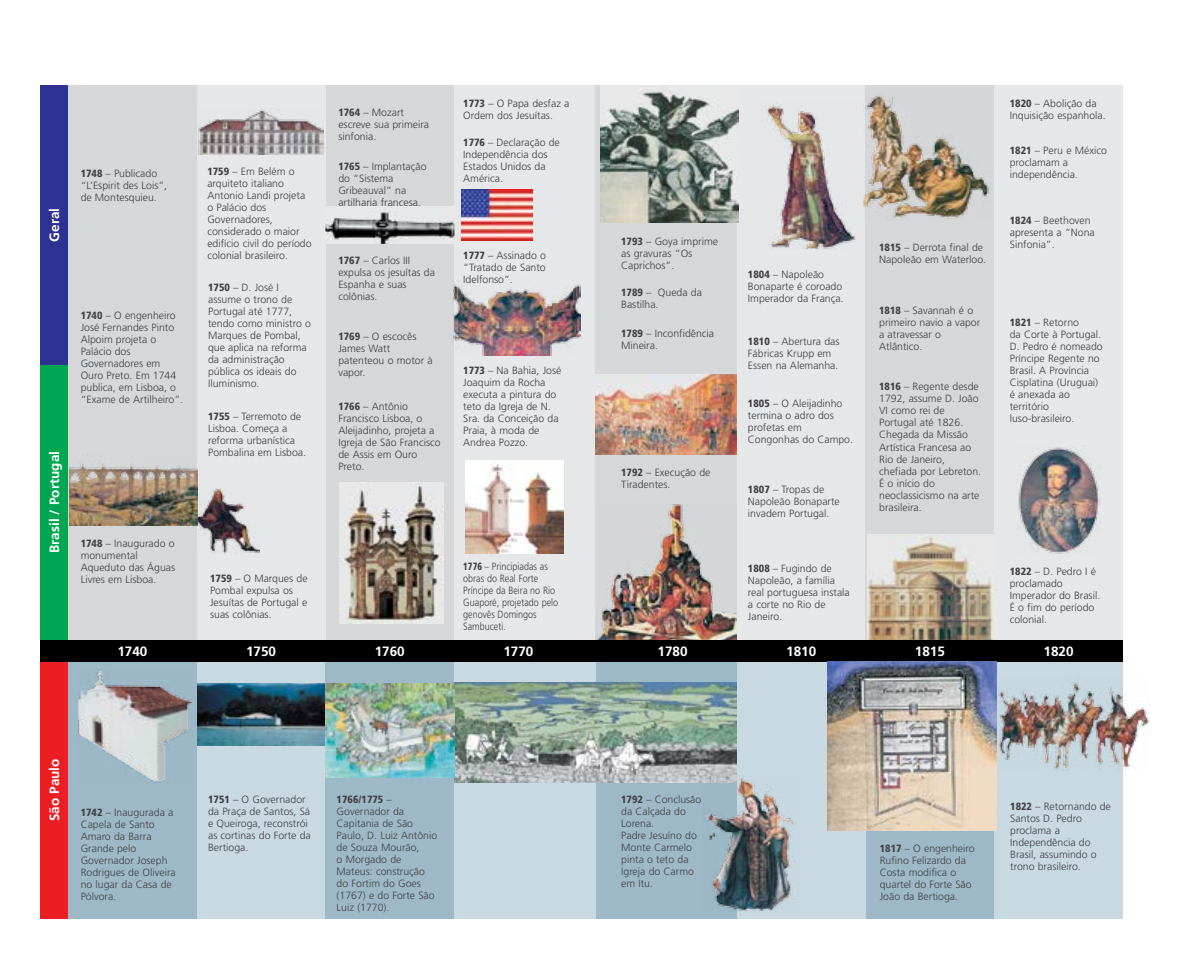
<style>
.page{position:relative;width:1191px;height:978px;background:#fff}
.page>*{position:absolute;margin:0;border:0;box-sizing:border-box;transform-origin:0 0}
.t1{font:700 13.5px "Frutiger LT Std";color:#fff}
.t2{font:300 10.5px/12px "Frutiger LT Std";color:#414042}
.t3{font:300 10.5px/12px "Frutiger LT Std";color:#414042;scale:.86 1}
.s1{font-weight:900;font-stretch:condensed}
</style>
<div class="page">
<div style="left:595px;top:85px;width:142px;height:555px;background:#d5d7d8"></div>
<div style="left:737px;top:85px;width:128px;height:555px;background:#e6e7e8"></div>
<div style="left:994px;top:85px;width:129px;height:555px;background:#e6e7e8"></div>
<div style="left:865px;top:85px;width:129px;height:555px;background:#d5d7d8"></div>
<div style="left:595px;top:655px;width:142px;height:263px;background:#9db9c8"></div>
<div style="left:865px;top:655px;width:129px;height:263px;background:#9db9c8"></div>
<div style="left:737px;top:655px;width:128px;height:263px;background:#c8d9e2"></div>
<div style="left:994px;top:655px;width:129px;height:263px;background:#c8d9e2"></div>
<div style="left:737px;top:640px;width:128px;height:22px;background:#000"></div>
<div style="left:608px;top:640px;width:129px;height:22px;background:#000"></div>
<div style="left:865px;top:640px;width:129px;height:22px;background:#000"></div>
<div style="left:994px;top:640px;width:129px;height:22px;background:#000"></div>
<div style="left:68px;top:85px;width:129px;height:555px;background:#d5d7d8"></div>
<div style="left:325px;top:85px;width:129px;height:555px;background:#d5d7d8"></div>
<div style="left:454px;top:85px;width:140px;height:555px;background:#e6e7e8"></div>
<div style="left:197px;top:655px;width:128px;height:263px;background:#c8d9e2"></div>
<div style="left:68px;top:655px;width:129px;height:263px;background:#9db9c8"></div>
<div style="left:325px;top:655px;width:129px;height:263px;background:#9db9c8"></div>
<div style="left:454px;top:655px;width:141px;height:263px;background:#c8d9e2"></div>
<div style="left:197px;top:85px;width:128px;height:555px;background:#e6e7e8"></div>
<div style="left:197px;top:640px;width:128px;height:22px;background:#000"></div>
<div style="left:68px;top:640px;width:129px;height:22px;background:#000"></div>
<div style="left:325px;top:640px;width:129px;height:22px;background:#000"></div>
<div style="left:454px;top:640px;width:129px;height:22px;background:#000"></div>
<div style="left:583px;top:640px;width:25px;height:22px;background:#000"></div>
<div style="left:40px;top:364px;width:28px;height:276px;background:#00a651"></div>
<div style="left:40px;top:662px;width:28px;height:256px;background:#ed1d24"></div>
<div style="left:40px;top:85px;width:28px;height:279px;background:#2e3092"></div>
<div style="left:40px;top:640px;width:28px;height:22px;background:#000"></div>
<img style="left:596px;top:375px;width:141px;height:79px">
<img style="left:595px;top:505px;width:142px;height:135px">
<img style="left:702px;top:778px;width:93px;height:133px">
<img style="left:600px;top:85px;width:138px;height:137px">
<img style="left:455px;top:682px;width:282px;height:100px">
<img style="left:766px;top:103px;width:90px;height:147px">
<img style="left:867px;top:535px;width:128px;height:105px">
<img style="left:863px;top:96px;width:126px;height:123px">
<img style="left:827px;top:662px;width:169px;height:168px">
<img style="left:998px;top:682px;width:151px;height:88px">
<img style="left:1018px;top:447px;width:82px;height:107px">
<img style="left:198px;top:489px;width:62px;height:65px">
<img style="left:197px;top:683px;width:128px;height:62px">
<img style="left:198px;top:109px;width:125px;height:46px">
<img style="left:326px;top:207px;width:129px;height:36px">
<img style="left:339px;top:483px;width:104px;height:140px">
<img style="left:325px;top:683px;width:129px;height:94px">
<img style="left:453px;top:281px;width:127px;height:75px">
<img style="left:461px;top:189px;width:72px;height:51px">
<img style="left:465px;top:460px;width:98px;height:93px">
<img style="left:69px;top:454px;width:129px;height:72px">
<img style="left:76px;top:669px;width:117px;height:114px">
<p class="t1" style="left:47px;top:242px;width:35px;rotate:-90deg">Geral</p>
<p class="t1" style="left:47px;top:553px;width:104px;rotate:-90deg">Brasil / Portugal</p>
<p class="t2" style="left:81px;top:167px;width:88px"><span class="s1">1748</span> – Publicado “L’Espirit des Lois”, de Montesquieu.</p>
<p class="t2" style="left:81px;top:310px;width:104px"><span class="s1">1740</span> – O engenheiro<br>José Fernandes Pinto<br>Alpoim projeta o<br>Palácio dos<br>Governadores em<br>Ouro Preto. Em 1744 publica, em Lisboa, o “Exame de Artilheiro”.</p>
<p class="t2" style="left:207px;top:166px;width:106px"><span class="s1">1759</span> – Em Belém o arquiteto italiano<br>Antonio Landi projeta o Palácio dos<br>Governadores, considerado o maior edifício civil do período colonial brasileiro.</p>
<p class="t2" style="left:208px;top:282px;width:104px"><span class="s1">1750</span> – D. José I assume o trono de<br>Portugal até 1777, tendo como ministro o<br>Marques de Pombal, que aplica na reforma da administração pública os ideais do<br>Iluminismo.</p>
<p class="t2" style="left:208px;top:411px;width:100px"><span class="s1">1755</span> – Terremoto de<br>Lisboa. Começa a reforma urbanística<br>Pombalina em Lisboa.</p>
<p class="t2" style="left:338px;top:106px;width:92px"><span class="s1">1764</span> – Mozart escreve sua primeira sinfonia.</p>
<p class="t2" style="left:338px;top:160px;width:90px"><span class="s1">1765</span> – Implantação do “Sistema<br>Gribeauval” na artilharia francesa.</p>
<p class="t2" style="left:338px;top:255px;width:98px"><span class="s1">1767</span> – Carlos III expulsa os jesuítas da<br>Espanha e suas colônias.</p>
<p class="t2" style="left:338px;top:331px;width:96px"><span class="s1">1769</span> – O escocês<br>James Watt patenteou o motor à vapor.</p>
<p class="t2" style="left:338px;top:401px;width:104px"><span class="s1">1766</span> – Antônio<br>Francisco Lisboa, o<br>Aleijadinho, projeta a<br>Igreja de São Francisco de Assis em Ouro<br>Preto.</p>
<p class="t2" style="left:463px;top:97px;width:108px"><span class="s1">1773</span> – O Papa desfaz a<br>Ordem dos Jesuítas.</p>
<p class="t2" style="left:463px;top:136px;width:98px"><span class="s1">1776</span> – Declaração de<br>Independência dos<br>Estados Unidos da<br>América.</p>
<p class="t2" style="left:463px;top:250px;width:84px;text-align:justify"><span class="s1">1777</span> – Assinado o “Tratado de Santo Idelfonso”.</p>
<p class="t2" style="left:463px;top:365px;width:100px"><span class="s1">1773</span> – Na Bahia, José<br>Joaquim da Rocha executa a pintura do teto da Igreja de N.<br>Sra. da Conceição da<br>Praia, à moda de<br>Andrea Pozzo.</p>
<p class="t2" style="left:81px;top:538px;width:96px"><span class="s1">1748</span> – Inaugurado o monumental<br>Aqueduto das Águas<br>Livres em Lisboa.</p>
<p class="t2" style="left:210px;top:573px;width:99px"><span class="s1">1759</span> – O Marques de<br>Pombal expulsa os<br>Jesuítas de Portugal e suas colônias.</p>
<p class="t3" style="left:463px;top:561px;width:112px"><span class="s1">1776</span> – Principiadas as obras do Real Forte<br>Príncipe da Beira no Rio<br>Guaporé, projetado pelo genovês Domingos<br>Sambuceti.</p>
<p class="t2" style="left:621px;top:235px;width:98px"><span class="s1">1793</span> – Goya imprime as gravuras “Os<br>Caprichos”.</p>
<p class="t2" style="left:621px;top:287px;width:82px"><span class="s1">1789</span> – Queda da<br>Bastilha.</p>
<p class="t2" style="left:621px;top:327px;width:95px"><span class="s1">1789</span> – Inconfidência<br>Mineira.</p>
<p class="t2" style="left:621px;top:466px;width:91px"><span class="s1">1792</span> – Execução de<br>Tiradentes.</p>
<p class="t2" style="left:748px;top:268px;width:97px"><span class="s1">1804</span> – Napoleão<br>Bonaparte é coroado<br>Imperador da França.</p>
<p class="t2" style="left:748px;top:336px;width:93px"><span class="s1">1810</span> – Abertura das<br>Fábricas Krupp em<br>Essen na Alemanha.</p>
<p class="t2" style="left:748px;top:398px;width:107px"><span class="s1">1805</span> – O Aleijadinho termina o adro dos profetas em<br>Congonhas do Campo.</p>
<p class="t2" style="left:748px;top:484px;width:93px"><span class="s1">1807</span> – Tropas de<br>Napoleão Bonaparte invadem Portugal.</p>
<p class="t2" style="left:748px;top:562px;width:103px"><span class="s1">1808</span> – Fugindo de<br>Napoleão, a família real portuguesa instala a corte no Rio de<br>Janeiro.</p>
<p class="t2" style="left:879px;top:241px;width:108px"><span class="s1">1815</span> – Derrota final de<br>Napoleão em Waterloo.</p>
<p class="t2" style="left:879px;top:304px;width:103px"><span class="s1">1818</span> – Savannah é o primeiro navio a vapor a atravessar o<br>Atlântico.</p>
<p class="t2" style="left:879px;top:381px;width:103px"><span class="s1">1816</span> – Regente desde<br>1792, assume D. João<br>VI como rei de<br>Portugal até 1826.<br>Chegada da Missão<br>Artística Francesa ao<br>Rio de Janeiro, chefiada por Lebreton.<br>É o início do neoclassicismo na arte brasileira.</p>
<p class="t2" style="left:1009px;top:97px;width:97px"><span class="s1">1820</span> – Abolição da<br>Inquisição espanhola.</p>
<p class="t2" style="left:1009px;top:145px;width:99px"><span class="s1">1821</span> – Peru e México proclamam a independência.</p>
<p class="t2" style="left:1009px;top:214px;width:87px"><span class="s1">1824</span> – Beethoven apresenta a “Nona<br>Sinfonia”.</p>
<p class="t2" style="left:1009px;top:316px;width:94px"><span class="s1">1821</span> – Retorno<br>da Corte à Portugal.<br>D. Pedro é nomeado<br>Príncipe Regente no<br>Brasil. A Província<br>Cisplatina (Uruguai) é anexada ao território luso-brasileiro.</p>
<p class="t2" style="left:1009px;top:565px;width:92px"><span class="s1">1822</span> – D. Pedro I é proclamado<br>Imperador do Brasil.<br>É o fim do período colonial.</p>
<p class="t1" style="left:117px;top:643px;width:32px">1740</p>
<p class="t1" style="left:246px;top:643px;width:32px">1750</p>
<p class="t1" style="left:375px;top:643px;width:32px">1760</p>
<p class="t1" style="left:503px;top:643px;width:32px">1770</p>
<p class="t1" style="left:657px;top:643px;width:32px">1780</p>
<p class="t1" style="left:786px;top:643px;width:32px">1810</p>
<p class="t1" style="left:915px;top:643px;width:32px">1815</p>
<p class="t1" style="left:1043px;top:643px;width:32px">1820</p>
<p class="t1" style="left:47px;top:821px;width:64px;rotate:-90deg">São Paulo</p>
<p class="t2" style="left:81px;top:807px;width:97px"><span class="s1">1742</span> – Inaugurada a<br>Capela de Santo<br>Amaro da Barra<br>Grande pelo<br>Governador Joseph<br>Rodrigues de Oliveira no lugar da Casa de<br>Pólvora.</p>
<p class="t2" style="left:208px;top:793px;width:104px"><span class="s1">1751</span> – O Governador da Praça de Santos, Sá e Queiroga, reconstrói as cortinas do Forte da<br>Bertioga.</p>
<p class="t2" style="left:337px;top:793px;width:102px"><span class="s1">1766/1775</span> –<br>Governador da<br>Capitania de São<br>Paulo, D. Luiz Antônio de Souza Mourão,<br>o Morgado de<br>Mateus: construção do Fortim do Goes (1767) e do Forte São<br>Luiz (1770).</p>
<p class="t2" style="left:621px;top:793px;width:82px"><span class="s1">1792</span> – Conclusão da Calçada do<br>Lorena.<br>Padre Jesuíno do<br>Monte Carmelo pinta o teto da<br>Igreja do Carmo em Itu.</p>
<p class="t2" style="left:879px;top:843px;width:96px"><span class="s1">1817</span> – O engenheiro<br>Rufino Felizardo da<br>Costa modifica o quartel do Forte São<br>João da Bertioga.</p>
<p class="t2" style="left:1010px;top:800px;width:102px"><span class="s1">1822</span> – Retornando de<br>Santos D. Pedro proclama a<br>Independência do<br>Brasil, assumindo o trono brasileiro.</p>
</div>
